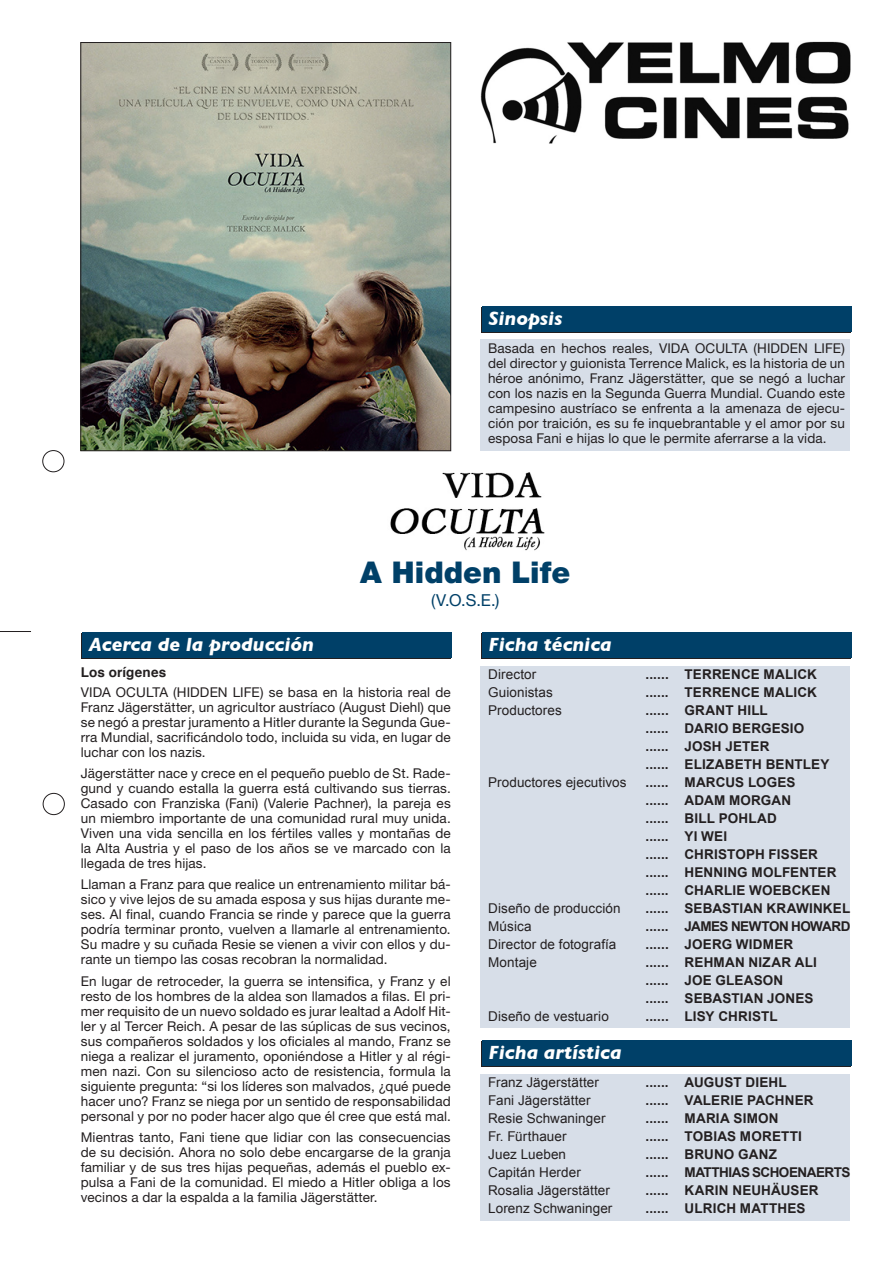
<style>
.page{position:relative;width:893px;height:1263px;background:#fff}
.page>*{position:absolute;margin:0;border:0;box-sizing:border-box;transform-origin:0 0}
.t1{font:900 30px "Helvetica Neue";color:#004068}
.t2{font:italic 700 19.5px "Gill Sans";color:#fff}
.t3{font:16.5px "Helvetica Neue";color:#004068}
.t4{font:13.5px/15px "Helvetica Neue";letter-spacing:.01em;color:#231f20;text-align:justify}
.t5{font:700 13.5px "Arial";letter-spacing:.01em;color:#231f20}
.t6{font:13.5px "Arial";letter-spacing:.005em;color:#231f20}
.t7{font:700 13.5px "Arial";letter-spacing:-.035em;color:#231f20}
.t8{font:700 13.5px "Helvetica";letter-spacing:.01em;color:#231f20}
</style>
<div class="page">
<img style="left:82px;top:44px;width:367px;height:405px">
<div style="left:80px;top:42px;width:371px;height:409px;border:1px solid #231f20"></div>
<div style="left:480px;top:307px;width:370px;height:26px;background:#231f20"></div>
<div style="left:81px;top:634px;width:370px;height:25px;background:#231f20"></div>
<div style="left:482px;top:306px;width:369px;height:26px;background:#004068"></div>
<div style="left:82px;top:632px;width:370px;height:26px;background:#004068"></div>
<div style="left:480px;top:340px;width:370px;height:111px;background:#d7dee8"></div>
<hr style="left:0;top:631px;width:31px;height:1px;background:#231f20">
<div style="left:43px;top:450px;width:21px;height:22px;border:1px solid #231f20;border-radius:50%"></div>
<div style="left:43px;top:793px;width:22px;height:22px;border:1px solid #231f20;border-radius:50%"></div>
<img style="left:480px;top:41px;width:370px;height:102px">
<div style="left:481px;top:634px;width:369px;height:25px;background:#231f20"></div>
<div style="left:481px;top:1041px;width:369px;height:26px;background:#231f20"></div>
<div style="left:482px;top:632px;width:369px;height:26px;background:#004068"></div>
<div style="left:482px;top:1040px;width:369px;height:26px;background:#004068"></div>
<div style="left:480px;top:666px;width:370px;height:362px;background:#d7dee8"></div>
<div style="left:480px;top:1074px;width:370px;height:146px;background:#d7dee8"></div>
<img style="left:390px;top:472px;width:155px;height:79px">
<p class="t2" style="left:489px;top:307px;width:75px">Sinopsis</p>
<p class="t4" style="left:488px;top:341px;width:359px">Basada en hechos reales, VIDA OCULTA (HIDDEN LIFE) del director y guionista Terrence Malick, es la historia de un héroe anónimo, Franz Jägerstätter, que se negó a luchar con los nazis en la Segunda Guerra Mundial. Cuando este campesino austríaco se enfrenta a la amenaza de ejecu&shy;ción por traición, es su fe inquebrantable y el amor por su esposa Fani e hijas lo que le permite aferrarse a la vida.</p>
<p class="t2" style="left:89px;top:633px;width:227px">Acerca de la producción</p>
<p class="t1" style="left:360px;top:554px;width:212px">A Hidden Life</p>
<p class="t3" style="left:431px;top:590px;width:70px">(V.O.S.E.)</p>
<p class="t2" style="left:489px;top:633px;width:125px">Ficha técnica</p>
<p class="t8" style="left:81px;top:662px;width:87px">Los orígenes</p>
<p class="t4" style="left:81px;top:684px;width:371px">VIDA OCULTA (HIDDEN LIFE) se basa en la historia real de Franz Jägerstätter, un agricultor austríaco (August Diehl) que se negó a prestar juramento a Hitler durante la Segunda Gue&shy;rra Mundial, sacrificándolo todo, incluida su vida, en lugar de luchar con los nazis.</p>
<p class="t4" style="left:81px;top:765px;width:371px">Jägerstätter nace y crece en el pequeño pueblo de St. Rade&shy;gund y cuando estalla la guerra está cultivando sus tierras.<br>Casado con Franziska (Fani) (Valerie Pachner), la pareja es un miembro importante de una comunidad rural muy unida.<br>Viven una vida sencilla en los fértiles valles y montañas de la Alta Austria y el paso de los años se ve marcado con la llegada de tres hijas.</p>
<p class="t4" style="left:81px;top:877px;width:371px">Llaman a Franz para que realice un entrenamiento militar bá&shy;sico y vive lejos de su amada esposa y sus hijas durante me&shy;ses. Al final, cuando Francia se rinde y parece que la guerra podría terminar pronto, vuelven a llamarle al entrenamiento.<br>Su madre y su cuñada Resie se vienen a vivir con ellos y du&shy;rante un tiempo las cosas recobran la normalidad.</p>
<p class="t4" style="left:81px;top:973px;width:371px">En lugar de retroceder, la guerra se intensifica, y Franz y el resto de los hombres de la aldea son llamados a filas. El pri&shy;mer requisito de un nuevo soldado es jurar lealtad a Adolf Hit&shy;ler y al Tercer Reich. A pesar de las súplicas de sus vecinos, sus compañeros soldados y los oficiales al mando, Franz se niega a realizar el juramento, oponiéndose a Hitler y al régi&shy;men nazi. Con su silencioso acto de resistencia, formula la siguiente pregunta: “si los líderes son malvados, ¿qué puede hacer uno? Franz se niega por un sentido de responsabilidad personal y por no poder hacer algo que él cree que está mal.</p>
<p class="t4" style="left:81px;top:1129px;width:371px">Mientras tanto, Fani tiene que lidiar con las consecuencias de su decisión. Ahora no solo debe encargarse de la granja familiar y de sus tres hijas pequeñas, además el pueblo ex&shy;pulsa a Fani de la comunidad. El miedo a Hitler obliga a los vecinos a dar la espalda a la familia Jägerstätter.</p>
<p class="t6" style="left:488px;top:667px;width:50px">Director</p>
<p class="t5" style="left:645px;top:667px;width:173px">...... TERRENCE MALICK</p>
<p class="t6" style="left:488px;top:685px;width:66px">Guionistas</p>
<p class="t5" style="left:645px;top:685px;width:173px">...... TERRENCE MALICK</p>
<p class="t6" style="left:488px;top:703px;width:75px">Productores</p>
<p class="t5" style="left:645px;top:703px;width:124px">...... GRANT HILL</p>
<p class="t5" style="left:645px;top:721px;width:160px">...... DARIO BERGESIO</p>
<p class="t5" style="left:645px;top:739px;width:125px">...... JOSH JETER</p>
<p class="t5" style="left:645px;top:757px;width:186px">...... ELIZABETH BENTLEY</p>
<p class="t6" style="left:488px;top:775px;width:140px">Productores ejecutivos</p>
<p class="t5" style="left:645px;top:775px;width:152px">...... MARCUS LOGES</p>
<p class="t5" style="left:645px;top:793px;width:147px">...... ADAM MORGAN</p>
<p class="t5" style="left:645px;top:811px;width:133px">...... BILL POHLAD</p>
<p class="t5" style="left:645px;top:829px;width:83px">...... YI WEI</p>
<p class="t5" style="left:645px;top:847px;width:174px">...... CHRISTOPH FISSER</p>
<p class="t5" style="left:645px;top:865px;width:192px">...... HENNING MOLFENTER</p>
<p class="t5" style="left:645px;top:883px;width:186px">...... CHARLIE WOEBCKEN</p>
<p class="t6" style="left:488px;top:901px;width:134px">Diseño de producción</p>
<p class="t5" style="left:645px;top:901px;width:206px">...... SEBASTIAN KRAWINKEL</p>
<p class="t6" style="left:488px;top:919px;width:45px">Música</p>
<p class="t7" style="left:645px;top:919px;width:206px">...... JAMES NEWTON HOWARD</p>
<p class="t6" style="left:488px;top:937px;width:130px">Director de fotografía</p>
<p class="t5" style="left:645px;top:937px;width:149px">...... JOERG WIDMER</p>
<p class="t6" style="left:488px;top:955px;width:50px">Montaje</p>
<p class="t5" style="left:645px;top:955px;width:173px">...... REHMAN NIZAR ALI</p>
<p class="t5" style="left:645px;top:973px;width:139px">...... JOE GLEASON</p>
<p class="t5" style="left:645px;top:991px;width:170px">...... SEBASTIAN JONES</p>
<p class="t6" style="left:488px;top:1009px;width:122px">Diseño de vestuario</p>
<p class="t5" style="left:645px;top:1009px;width:134px">...... LISY CHRISTL</p>
<p class="t2" style="left:489px;top:1041px;width:135px">Ficha artística</p>
<p class="t6" style="left:488px;top:1075px;width:112px">Franz Jägerstätter</p>
<p class="t5" style="left:645px;top:1075px;width:143px">...... AUGUST DIEHL</p>
<p class="t6" style="left:488px;top:1093px;width:104px">Fani Jägerstätter</p>
<p class="t5" style="left:645px;top:1093px;width:170px">...... VALERIE PACHNER</p>
<p class="t6" style="left:488px;top:1111px;width:119px">Resie Schwaninger</p>
<p class="t5" style="left:645px;top:1111px;width:135px">...... MARIA SIMON</p>
<p class="t6" style="left:488px;top:1129px;width:80px">Fr. Fürthauer</p>
<p class="t5" style="left:645px;top:1129px;width:158px">...... TOBIAS MORETTI</p>
<p class="t6" style="left:488px;top:1147px;width:79px">Juez Lueben</p>
<p class="t5" style="left:645px;top:1147px;width:133px">...... BRUNO GANZ</p>
<p class="t6" style="left:488px;top:1165px;width:94px">Capitán Herder</p>
<p class="t7" style="left:645px;top:1165px;width:206px">...... MATTHIAS SCHOENAERTS</p>
<p class="t6" style="left:488px;top:1183px;width:123px">Rosalia Jägerstätter</p>
<p class="t5" style="left:645px;top:1183px;width:175px">...... KARIN NEUHÄUSER</p>
<p class="t6" style="left:488px;top:1201px;width:126px">Lorenz Schwaninger</p>
<p class="t5" style="left:645px;top:1201px;width:161px">...... ULRICH MATTHES</p>
</div>
